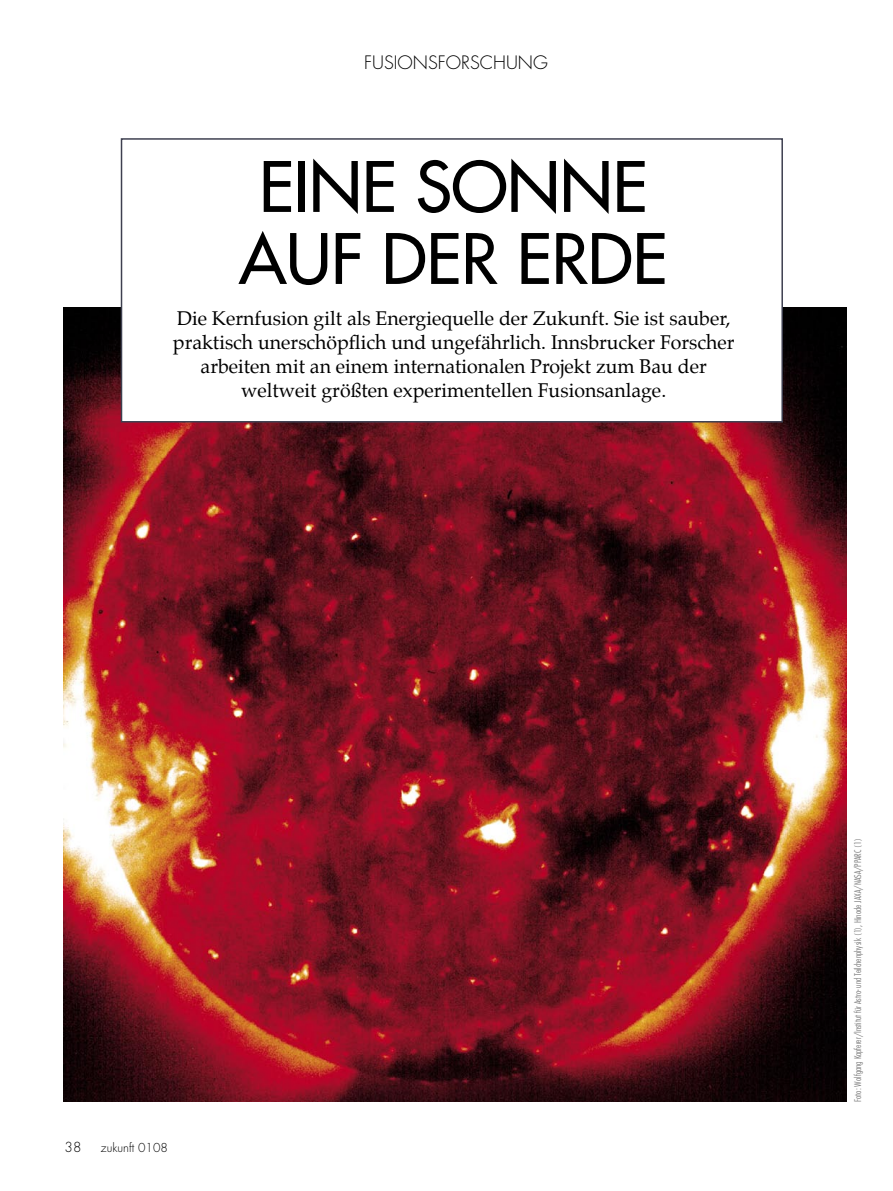
<style>
.page{position:relative;width:893px;height:1191px;background:#fff}
.page>*{position:absolute;margin:0;border:0;box-sizing:border-box;transform-origin:0 0}
.Zitat{font:67.5px "Futura";letter-spacing:-.005em;color:#000}
.Zitat-2{font:19.5px/24px "Palatino";color:#000;text-align:center}
.Zitat-3{font:300 18px "Futura";color:#000}
.Zitat-4{font:300 13.5px "Futura";color:#000}
.Zitat-5{font:300 12px "Futura";color:#000}
.t1{font:300 condensed 9px "Futura";color:#7c7c7c}
</style>
<div class="page">
<img style="left:64px;top:307px;width:782px;height:794px">
<div style="left:122px;top:139px;width:660px;height:283px;background:#fff"></div>
<div style="left:121px;top:138px;width:662px;height:284px;border:2px solid #3e4050"></div>
<p class="Zitat-3" style="left:364px;top:50px;width:185px">FUSIONSFORSCHUNG</p>
<p class="Zitat" style="left:259px;top:143px;width:390px">EINE SONNE</p>
<p class="Zitat" style="left:239px;top:215px;width:430px">AUF DER ERDE</p>
<p class="Zitat-2" style="left:173px;top:308px;width:563px">Die Kernfusion gilt als Energiequelle der Zukunft. Sie ist sauber, praktisch unerschöpflich und ungefährlich. Innsbrucker Forscher arbeiten mit an einem internationalen Projekt zum Bau der</p>
<p class="Zitat-2" style="left:241px;top:380px;width:426px">weltweit größten experimentellen Fusionsanlage.</p>
<p class="Zitat-4" style="left:65px;top:1138px;width:18px">38</p>
<p class="Zitat-5" style="left:101px;top:1139px;width:68px">zukunft 0108</p>
<p class="t1" style="left:852px;top:1102px;width:265px;rotate:-90deg">Foto: Wolfgang Kapferer/Institut für Astro- und Teilchenphysik (1), Hinode JAXA/NASA/PPARC (1)</p>
</div>
